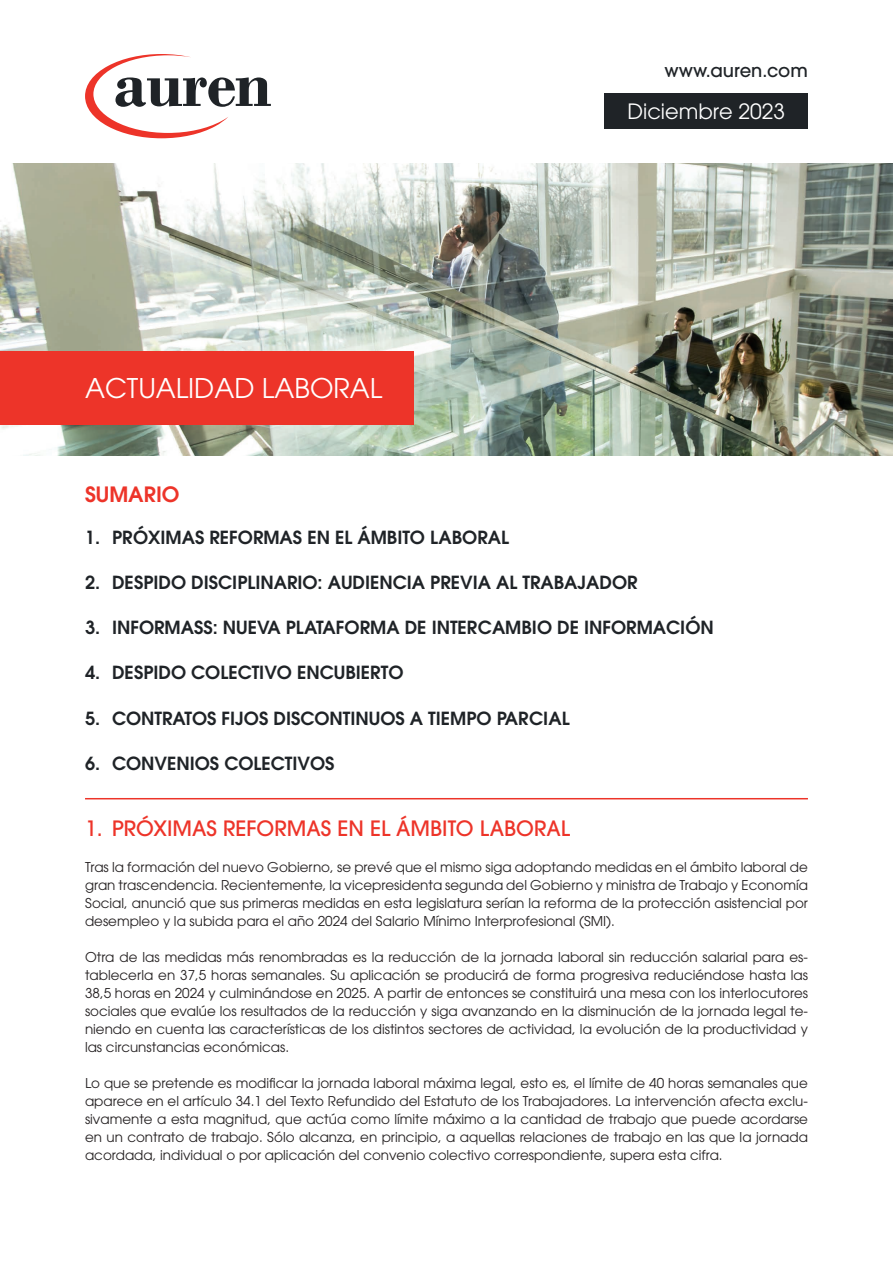
<style>
.page{position:relative;width:893px;height:1263px;background:#fff}
.page>*{position:absolute;margin:0;border:0;box-sizing:border-box;transform-origin:0 0}
.t1{font:27px "ITC Avant Garde Pro";color:#fff}
.t2{font:500 21px "ITC Avant Garde Pro";color:#ed3429}
.t3{font:21px "ITC Avant Garde Pro";color:#fff}
.t4{font:600 21px "ITC Avant Garde Pro";color:#ed3429}
.t5{font:600 18px "ITC Avant Garde Pro";color:#1f2327}
.t6{font:500 18px "ITC Avant Garde Pro";color:#1f2327}
.t7{font:13.5px/18px "ITC Avant Garde Pro";color:#231f20;text-align:justify}
</style>
<div class="page">
<svg style="left:85px;top:54px;width:186px;height:84px"></svg>
<img style="left:0;top:163px;width:893px;height:292px">
<div style="left:0;top:351px;width:414px;height:73px;background:#ed3429"></div>
<div style="left:605px;top:93px;width:203px;height:36px;background:#1f2327"></div>
<hr style="left:85px;top:798px;width:723px;height:1px;background:#ed3429">
<h1 class="t1" style="left:85px;top:371px;width:299px">ACTUALIDAD LABORAL</h1>
<h3 class="t6" style="left:664px;top:59px;width:145px">www.auren.com</h3>
<h2 class="t3" style="left:628px;top:98px;width:159px">Diciembre 2023</h2>
<h2 class="t4" style="left:85px;top:480px;width:96px">SUMARIO</h2>
<h3 class="t5" style="left:85px;top:525px;width:425px">1. PRÓXIMAS REFORMAS EN EL ÁMBITO LABORAL</h3>
<h3 class="t5" style="left:85px;top:570px;width:554px">2. DESPIDO DISCIPLINARIO: AUDIENCIA PREVIA AL TRABAJADOR</h3>
<h3 class="t5" style="left:85px;top:616px;width:630px">3. INFORMASS: NUEVA PLATAFORMA DE INTERCAMBIO DE INFORMACIÓN</h3>
<h3 class="t5" style="left:85px;top:661px;width:320px">4. DESPIDO COLECTIVO ENCUBIERTO</h3>
<h3 class="t5" style="left:85px;top:706px;width:486px">5. CONTRATOS FIJOS DISCONTINUOS A TIEMPO PARCIAL</h3>
<h3 class="t5" style="left:85px;top:751px;width:251px">6. CONVENIOS COLECTIVOS</h3>
<h2 class="t2" style="left:85px;top:815px;width:487px">1. PRÓXIMAS REFORMAS EN EL ÁMBITO LABORAL</h2>
<p class="t7" style="left:85px;top:858px;width:724px">Tras la formación del nuevo Gobierno, se prevé que el mismo siga adoptando medidas en el ámbito laboral de gran trascendencia. Recientemente, la vicepresidenta segunda del Gobierno y ministra de Trabajo y Economía Social, anunció que sus primeras medidas en esta legislatura serían la reforma de la protección asistencial por desempleo y la subida para el año 2024 del Salario Mínimo Interprofesional (SMI).</p>
<p class="t7" style="left:85px;top:948px;width:724px">Otra de las medidas más renombradas es la reducción de la jornada laboral sin reducción salarial para es&shy;tablecerla en 37,5 horas semanales. Su aplicación se producirá de forma progresiva reduciéndose hasta las 38,5 horas en 2024 y culminándose en 2025. A partir de entonces se constituirá una mesa con los interlocutores sociales que evalúe los resultados de la reducción y siga avanzando en la disminución de la jornada legal te&shy;niendo en cuenta las características de los distintos sectores de actividad, la evolución de la productividad y las circunstancias económicas.</p>
<p class="t7" style="left:85px;top:1074px;width:724px">Lo que se pretende es modificar la jornada laboral máxima legal, esto es, el límite de 40 horas semanales que aparece en el artículo 34.1 del Texto Refundido del Estatuto de los Trabajadores. La intervención afecta exclu&shy;sivamente a esta magnitud, que actúa como límite máximo a la cantidad de trabajo que puede acordarse en un contrato de trabajo. Sólo alcanza, en principio, a aquellas relaciones de trabajo en las que la jornada acordada, individual o por aplicación del convenio colectivo correspondiente, supera esta cifra.</p>
</div>
